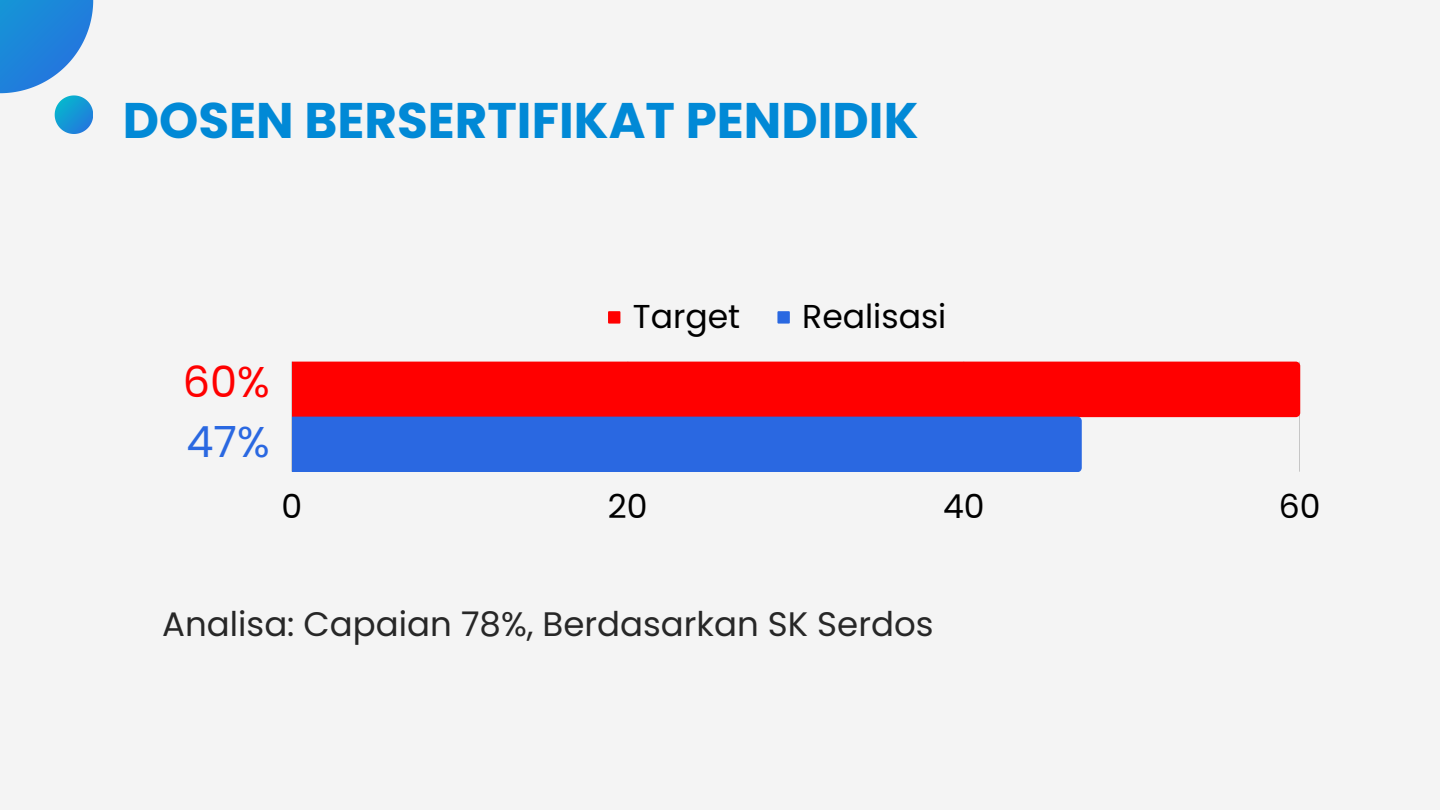
<style>
.page{position:relative;width:1440px;height:810px;background:#f4f4f4}
.page>*{position:absolute;margin:0;border:0;box-sizing:border-box;transform-origin:0 0}
.t1{font:700 50px "Poppins";color:#0189d6}
.t2{font:43px "Poppins";color:#f00}
.t3{font:43px "Poppins";color:#2a68e1}
.t4{font:34px "Poppins";color:#272727}
.t5{font:33.1px "Poppins";color:#000}
</style>
<div class="page">
<div style="left:608px;top:311px;width:12px;height:13px;background:#f00"></div>
<div style="left:777px;top:311px;width:13px;height:13px;background:#2a68e1"></div>
<svg style="left:291px;top:362px;width:1009px;height:110px;background:#a94373"></svg>
<svg style="left:1296px;top:362px;width:4px;height:55px"></svg>
<svg style="left:1077px;top:417px;width:5px;height:55px"></svg>
<svg style="left:0;top:0;width:93px;height:134px"></svg>
<p class="t1" style="left:123px;top:86px;width:797px">DOSEN BERSERTIFIKAT PENDIDIK</p>
<p class="t2" style="left:183px;top:352px;width:88px">60%</p>
<p class="t3" style="left:187px;top:412px;width:85px">47%</p>
<p class="t5" style="left:633px;top:293px;width:109px">Target</p>
<p class="t5" style="left:802px;top:293px;width:146px">Realisasi</p>
<p class="t5" style="left:281px;top:483px;width:22px">0</p>
<p class="t5" style="left:608px;top:483px;width:41px">20</p>
<p class="t5" style="left:943px;top:483px;width:43px">40</p>
<p class="t5" style="left:1279px;top:483px;width:43px">60</p>
<p class="t4" style="left:162px;top:600px;width:773px">Analisa: Capaian 78%, Berdasarkan SK Serdos</p>
</div>
